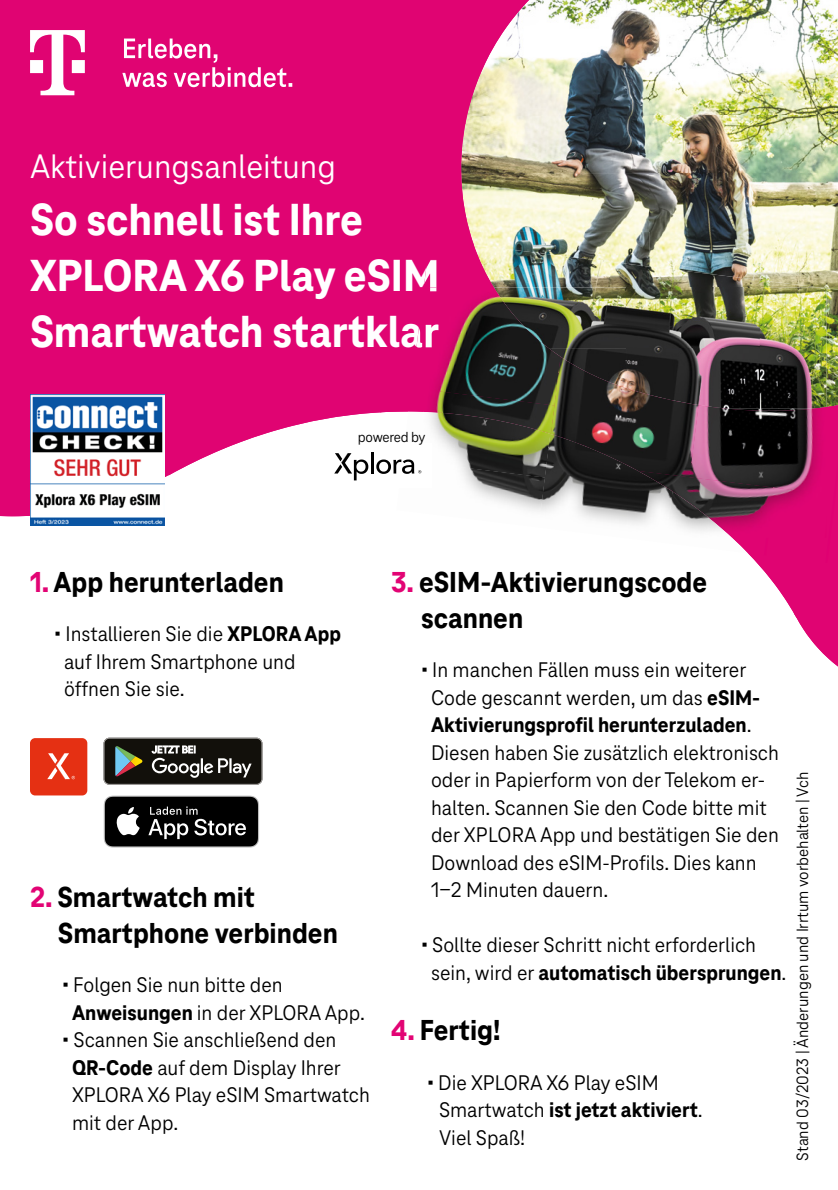
<style>
.page{position:relative;width:838px;height:1190px;background:#fff}
.page>*{position:absolute;margin:0;border:0;box-sizing:border-box;transform-origin:0 0}
.t1{font:800 46.6px/56px "Tele Neo";color:#fff}
.t2{font:35.4px "Tele Neo";color:#fff}
.t3{font:800 30px/36px "Tele Neo";color:#000}
.t4{font:22px/27.6px "Tele Neo";color:#000}
.t5{font:17px "Tele Neo";color:#000}
.t6{font:15.2px "Tele Neo";letter-spacing:-.02em;color:#000}
.s1{color:#e20474}
.s2{font-weight:800}
</style>
<div class="page">
<img style="left:0;top:0;width:838px;height:526px">
<img style="left:749px;top:555px;width:89px;height:59px">
<img style="left:794px;top:613px;width:44px;height:54px">
<div style="left:0;top:0;width:409px;height:412px;background:#e00472"></div>
<img style="left:85px;top:0;width:389px;height:354px">
<div style="left:0;top:78px;width:382px;height:371px;background:#e00472"></div>
<div style="left:234px;top:0;width:232px;height:217px;background:#e00472"></div>
<img style="left:0;top:299px;width:224px;height:208px">
<img style="left:362px;top:0;width:167px;height:124px">
<div style="left:0;top:424px;width:30px;height:92px;background:#e00472"></div>
<div style="left:332px;top:0;width:57px;height:29px;background:#e00472"></div>
<div style="left:0;top:240px;width:30px;height:73px;background:#e00472"></div>
<div style="left:37px;top:0;width:60px;height:30px;background:#e00472"></div>
<img style="left:0;top:56px;width:24px;height:48px">
<div style="left:30px;top:259px;width:394px;height:40px;background:#e00472"></div>
<div style="left:31px;top:315px;width:385px;height:33px;background:#e00472"></div>
<img style="left:494px;top:245px;width:188px;height:43px">
<img style="left:682px;top:271px;width:139px;height:17px">
<img style="left:427px;top:240px;width:67px;height:48px">
<img style="left:424px;top:259px;width:15px;height:29px">
<img style="left:826px;top:288px;width:12px;height:117px">
<img style="left:420px;top:299px;width:4px;height:16px">
<div style="left:766px;top:405px;width:72px;height:158px;background:#e00472"></div>
<img style="left:732px;top:538px;width:36px;height:17px">
<img style="left:396px;top:412px;width:28px;height:101px">
<img style="left:409px;top:348px;width:15px;height:64px">
<svg style="left:422px;top:288px;width:2px;height:11px"></svg>
<img style="left:416px;top:315px;width:8px;height:33px">
<img style="left:424px;top:434px;width:115px;height:29px">
<img style="left:539px;top:434px;width:99px;height:92px">
<img style="left:424px;top:463px;width:121px;height:63px">
<img style="left:561px;top:288px;width:199px;height:60px">
<img style="left:760px;top:288px;width:66px;height:117px">
<img style="left:561px;top:348px;width:66px;height:9px">
<img style="left:627px;top:348px;width:133px;height:57px">
<img style="left:424px;top:288px;width:137px;height:101px">
<img style="left:551px;top:357px;width:148px;height:120px">
<img style="left:690px;top:405px;width:136px;height:66px">
<img style="left:424px;top:389px;width:131px;height:45px">
<img style="left:638px;top:471px;width:188px;height:67px">
<img style="left:424px;top:288px;width:15px;height:11px">
<img style="left:424px;top:315px;width:14px;height:33px">
<svg style="left:327px;top:444px;width:104px;height:44px"></svg>
<svg style="left:104px;top:796px;width:155px;height:52px;background:#2f2f2f"></svg>
<svg style="left:104px;top:738px;width:158px;height:47px;background:#3a3a34"></svg>
<div style="left:30px;top:738px;width:57px;height:57px;background:#e53013;border-radius:5px"></div>
<svg style="left:47px;top:753px;width:28px;height:26px"></svg>
<svg style="left:30px;top:30px;width:55px;height:65px"></svg>
<svg style="left:122px;top:39px;width:170px;height:48px"></svg>
<img style="left:30px;top:395px;width:135px;height:130px">
<h2 class="t2" style="left:30px;top:146px;width:307px">Aktivierungsanleitung</h2>
<h1 class="t1" style="left:30px;top:192px;width:411px">So schnell ist Ihre<br>XPLORA X6 Play eSIM<br>Smartwatch startklar</h1>
<p class="t6" style="left:358px;top:429px;width:69px">powered by</p>
<h3 class="t3" style="left:30px;top:564px;width:255px"><span class="s1">1.</span> App herunterladen</h3>
<p class="t4" style="left:64px;top:620px;width:279px;text-indent:-10px"><span class="s2">•</span> Installieren Sie die <span class="s2">XPLORA App </span>auf Ihrem Smartphone und öffnen Sie sie.</p>
<h3 class="t3" style="left:58px;top:879px;width:281px;text-indent:-28px"><span class="s1">2.</span> Smartwatch mit<br>Smartphone verbinden</h3>
<p class="t4" style="left:72px;top:971px;width:294px;text-indent:-10px"><span class="s2">•</span> Folgen Sie nun bitte den<br><span class="s2">Anweisungen</span> in der XPLORA App.</p>
<p class="t4" style="left:72px;top:1026px;width:299px;text-indent:-10px"><span class="s2">•</span> Scannen Sie anschließend den<br><span class="s2">QR-Code</span> auf dem Display Ihrer<br>XPLORA X6 Play eSIM Smartwatch mit der App.</p>
<h3 class="t3" style="left:421px;top:564px;width:288px;text-indent:-30px"><span class="s1">3.</span> eSIM-Aktivierungscode scannen</h3>
<p class="t4" style="left:431px;top:656px;width:349px;text-indent:-10px"><span class="s2">•</span> In manchen Fällen muss ein weiterer Code gescannt werden, um das <span class="s2">eSIM-Aktivierungsprofil herunterzuladen</span>.<br>Diesen haben Sie zusätzlich elektronisch oder in Papierform von der Telekom er&shy;halten. Scannen Sie den Code bitte mit der XPLORA App und bestätigen Sie den Download des eSIM-Profils. Dies kann 1−2 Minuten dauern.</p>
<p class="t4" style="left:431px;top:931px;width:357px;text-indent:-10px"><span class="s2">•</span> Sollte dieser Schritt nicht erforderlich sein, wird er <span class="s2">automatisch übersprungen</span>.</p>
<h3 class="t3" style="left:391px;top:1013px;width:111px"><span class="s1">4.</span> Fertig!</h3>
<p class="t4" style="left:439px;top:1069px;width:265px;text-indent:-12px"><span class="s2">•</span> Die XPLORA X6 Play eSIM<br>Smartwatch <span class="s2">ist jetzt aktiviert</span>.<br>Viel Spaß!</p>
<p class="t5" style="left:793px;top:1161px;width:391px;rotate:-90deg">Stand 03/2023 | Änderungen und Irrtum vorbehalten | Vch</p>
</div>
